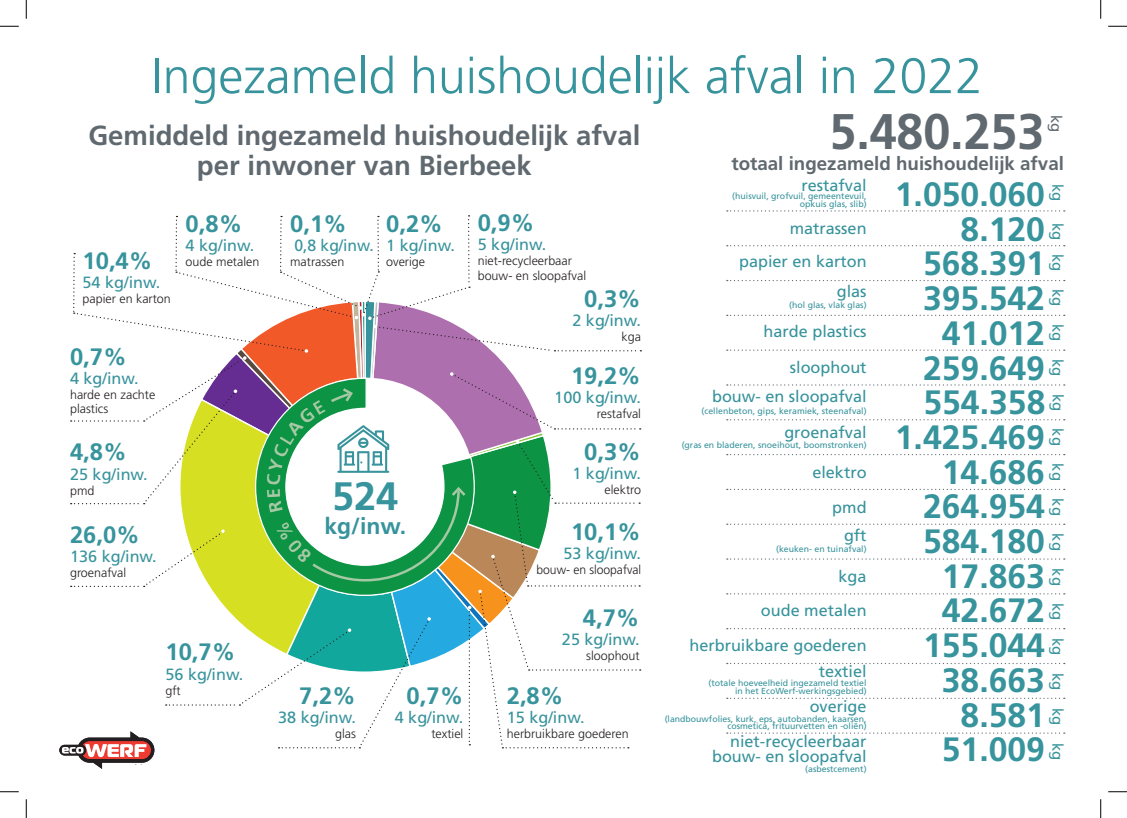
<style>
.page{position:relative;width:1127px;height:818px;background:#fff}
.page>*{position:absolute;margin:0;border:0;box-sizing:border-box;transform-origin:0 0}
.t1{font:300 50px "Frutiger LT Pro";color:#37939c}
.t2{font:700 50px "Frutiger LT Pro";letter-spacing:-.005em;color:#5f696f}
.t3{font:700 39.62px "Frutiger LT Pro";color:#37939c}
.t4{font:700 33.75px "Frutiger LT Pro";color:#37939c}
.t5{font:700 27.5px/30px "Frutiger LT Pro";color:#5f696f;text-align:center}
.t6{font:700 23.75px "Frutiger LT Pro";color:#37939c}
.t7{font:700 23px "Frutiger LT Pro";color:#37939c}
.t8{font:700 18.75px "Frutiger LT Pro";color:#5f696f}
.t9{font:16.25px/15px "Frutiger LT Pro";color:#37939c;text-align:right}
.t10{font:15px "Frutiger LT Pro";color:#37939c}
.t11{font:15px "Frutiger LT Pro";color:#5f696f}
.t12{font:300 12.5px/13.8px "Frutiger LT Pro";color:#231f20}
.t13{font:8.75px/8.8px "Frutiger LT Pro";color:#37939c;text-align:right}
</style>
<div class="page">
<svg style="left:726px;top:210px;width:338px;height:2px"></svg>
<svg style="left:726px;top:245px;width:338px;height:1px"></svg>
<svg style="left:726px;top:280px;width:338px;height:1px"></svg>
<svg style="left:726px;top:315px;width:338px;height:1px"></svg>
<svg style="left:726px;top:349px;width:338px;height:2px"></svg>
<svg style="left:726px;top:384px;width:338px;height:2px"></svg>
<svg style="left:726px;top:419px;width:338px;height:1px"></svg>
<svg style="left:726px;top:454px;width:338px;height:1px"></svg>
<svg style="left:726px;top:489px;width:338px;height:1px"></svg>
<svg style="left:726px;top:524px;width:338px;height:1px"></svg>
<svg style="left:726px;top:558px;width:338px;height:2px"></svg>
<svg style="left:726px;top:593px;width:338px;height:1px"></svg>
<svg style="left:726px;top:628px;width:338px;height:1px"></svg>
<svg style="left:726px;top:663px;width:338px;height:1px"></svg>
<svg style="left:726px;top:698px;width:338px;height:1px"></svg>
<svg style="left:726px;top:732px;width:338px;height:2px"></svg>
<svg style="left:0;top:25px;width:19px;height:2px"></svg>
<svg style="left:1108px;top:25px;width:18px;height:2px"></svg>
<svg style="left:0;top:791px;width:19px;height:1px"></svg>
<svg style="left:1108px;top:791px;width:18px;height:1px"></svg>
<svg style="left:25px;top:0;width:2px;height:19px"></svg>
<svg style="left:25px;top:799px;width:2px;height:19px"></svg>
<svg style="left:1100px;top:0;width:1px;height:19px"></svg>
<svg style="left:1100px;top:799px;width:1px;height:19px"></svg>
<svg style="left:59px;top:215px;width:582px;height:554px"></svg>
<h1 class="t1" style="left:151px;top:47px;width:832px">Ingezameld huishoudelijk afval in 2022</h1>
<h3 class="t5" style="left:88px;top:121px;width:553px">Gemiddeld ingezameld huishoudelijk afval per inwoner van Bierbeek</h3>
<h1 class="t2" style="left:829px;top:102px;width:216px">5.480.253</h1>
<h3 class="t4" style="left:894px;top:174px;width:152px">1.050.060</h3>
<p class="t11" style="left:1065px;top:115px;width:19px;rotate:90deg">kg</p>
<p class="t8" style="left:731px;top:152px;width:334px">totaal ingezameld huishoudelijk afval</p>
<p class="t9" style="left:801px;top:178px;width:67px">restafval</p>
<p class="t13" style="left:732px;top:191px;width:136px">(huisvuil, grofvuil, gemeentevuil, opkuis glas, slib)</p>
<p class="t10" style="left:1066px;top:184px;width:19px;rotate:90deg">kg</p>
<h3 class="t6" style="left:83px;top:246px;width:71px">10,4%</h3>
<p class="t9" style="left:83px;top:275px;width:79px">54 kg/inw.</p>
<p class="t12" style="left:83px;top:292px;width:90px">papier en karton</p>
<h3 class="t6" style="left:186px;top:209px;width:58px">0,8%</h3>
<p class="t9" style="left:186px;top:238px;width:70px">4 kg/inw.</p>
<p class="t12" style="left:186px;top:255px;width:75px">oude metalen</p>
<h3 class="t6" style="left:70px;top:342px;width:58px">0,7%</h3>
<p class="t9" style="left:70px;top:371px;width:70px">4 kg/inw.</p>
<p class="t12" style="left:70px;top:388px;width:87px">harde en zachte plastics</p>
<h3 class="t6" style="left:70px;top:438px;width:58px">4,8%</h3>
<p class="t9" style="left:70px;top:466px;width:79px">25 kg/inw.</p>
<p class="t12" style="left:70px;top:483px;width:26px">pmd</p>
<h3 class="t6" style="left:70px;top:520px;width:71px">26,0%</h3>
<p class="t9" style="left:70px;top:549px;width:88px">136 kg/inw.</p>
<p class="t12" style="left:70px;top:566px;width:58px">groenafval</p>
<h3 class="t6" style="left:290px;top:209px;width:58px">0,1%</h3>
<p class="t9" style="left:294px;top:238px;width:81px">0,8 kg/inw.</p>
<p class="t12" style="left:290px;top:255px;width:56px">matrassen</p>
<h3 class="t6" style="left:386px;top:209px;width:58px">0,2%</h3>
<p class="t9" style="left:386px;top:238px;width:70px">1 kg/inw.</p>
<p class="t12" style="left:386px;top:255px;width:40px">overige</p>
<h2 class="t3" style="left:332px;top:473px;width:68px">524</h2>
<h3 class="t7" style="left:324px;top:512px;width:83px">kg/inw.</h3>
<h3 class="t6" style="left:477px;top:208px;width:58px">0,9%</h3>
<p class="t9" style="left:477px;top:237px;width:70px">5 kg/inw.</p>
<p class="t12" style="left:477px;top:254px;width:110px;line-height:15px">niet-recycleerbaar bouw- en sloopafval</p>
<h3 class="t6" style="left:584px;top:284px;width:58px">0,3%</h3>
<p class="t9" style="left:572px;top:313px;width:70px">2 kg/inw.</p>
<p class="t12" style="left:621px;top:330px;width:21px">kga</p>
<h3 class="t6" style="left:571px;top:361px;width:71px">19,2%</h3>
<p class="t9" style="left:554px;top:390px;width:88px">100 kg/inw.</p>
<p class="t12" style="left:596px;top:407px;width:46px">restafval</p>
<h3 class="t6" style="left:584px;top:437px;width:58px">0,3%</h3>
<p class="t9" style="left:572px;top:466px;width:70px">1 kg/inw.</p>
<p class="t12" style="left:604px;top:483px;width:38px">elektro</p>
<h3 class="t6" style="left:571px;top:517px;width:71px">10,1%</h3>
<p class="t9" style="left:563px;top:546px;width:79px">53 kg/inw.</p>
<p class="t12" style="left:536px;top:563px;width:106px">bouw- en sloopafval</p>
<h3 class="t6" style="left:582px;top:603px;width:58px">4,7%</h3>
<p class="t9" style="left:562px;top:632px;width:79px">25 kg/inw.</p>
<p class="t12" style="left:586px;top:649px;width:55px">sloophout</p>
<h3 class="t6" style="left:165px;top:638px;width:71px">10,7%</h3>
<p class="t9" style="left:165px;top:667px;width:79px">56 kg/inw.</p>
<p class="t12" style="left:165px;top:683px;width:17px">gft</p>
<h3 class="t6" style="left:506px;top:681px;width:58px">2,8%</h3>
<p class="t9" style="left:506px;top:710px;width:79px">15 kg/inw.</p>
<p class="t12" style="left:506px;top:727px;width:123px">herbruikbare goederen</p>
<h3 class="t6" style="left:299px;top:681px;width:58px">7,2%</h3>
<p class="t9" style="left:278px;top:710px;width:79px">38 kg/inw.</p>
<p class="t12" style="left:335px;top:727px;width:22px">glas</p>
<h3 class="t6" style="left:406px;top:681px;width:58px">0,7%</h3>
<p class="t9" style="left:394px;top:710px;width:70px">4 kg/inw.</p>
<p class="t12" style="left:431px;top:727px;width:33px">textiel</p>
<p class="t9" style="left:789px;top:221px;width:78px">matrassen</p>
<h3 class="t4" style="left:960px;top:209px;width:86px">8.120</h3>
<p class="t10" style="left:1066px;top:223px;width:19px;rotate:90deg">kg</p>
<p class="t9" style="left:739px;top:254px;width:129px">papier en karton</p>
<h3 class="t4" style="left:922px;top:244px;width:123px">568.391</h3>
<p class="t10" style="left:1066px;top:254px;width:19px;rotate:90deg">kg</p>
<h3 class="t4" style="left:922px;top:278px;width:123px">395.542</h3>
<p class="t9" style="left:836px;top:284px;width:31px">glas</p>
<p class="t13" style="left:789px;top:301px;width:79px">(hol glas, vlak glas)</p>
<p class="t10" style="left:1066px;top:289px;width:19px;rotate:90deg">kg</p>
<p class="t9" style="left:763px;top:324px;width:104px">harde plastics</p>
<h3 class="t4" style="left:941px;top:313px;width:105px">41.012</h3>
<p class="t10" style="left:1066px;top:324px;width:19px;rotate:90deg">kg</p>
<p class="t9" style="left:789px;top:360px;width:78px">sloophout</p>
<h3 class="t4" style="left:922px;top:348px;width:123px">259.649</h3>
<p class="t10" style="left:1066px;top:359px;width:19px;rotate:90deg">kg</p>
<h3 class="t4" style="left:923px;top:382px;width:123px">554.358</h3>
<p class="t9" style="left:712px;top:389px;width:156px">bouw- en sloopafval</p>
<p class="t13" style="left:701px;top:406px;width:166px">(cellenbeton, gips, keramiek, steenafval)</p>
<p class="t10" style="left:1066px;top:393px;width:19px;rotate:90deg">kg</p>
<p class="t9" style="left:784px;top:424px;width:84px">groenafval</p>
<p class="t13" style="left:681px;top:440px;width:186px">(gras en bladeren, snoeihout, boomstronken)</p>
<h3 class="t4" style="left:894px;top:417px;width:152px">1.425.469</h3>
<p class="t10" style="left:1066px;top:428px;width:19px;rotate:90deg">kg</p>
<p class="t9" style="left:812px;top:465px;width:56px">elektro</p>
<h3 class="t4" style="left:941px;top:452px;width:105px">14.686</h3>
<p class="t10" style="left:1066px;top:463px;width:19px;rotate:90deg">kg</p>
<p class="t9" style="left:832px;top:500px;width:36px">pmd</p>
<h3 class="t4" style="left:922px;top:486px;width:123px">264.954</h3>
<p class="t10" style="left:1066px;top:498px;width:19px;rotate:90deg">kg</p>
<h3 class="t4" style="left:922px;top:521px;width:123px">584.180</h3>
<p class="t9" style="left:843px;top:527px;width:24px">gft</p>
<p class="t13" style="left:776px;top:544px;width:92px">(keuken- en tuinafval)</p>
<p class="t10" style="left:1066px;top:533px;width:19px;rotate:90deg">kg</p>
<p class="t9" style="left:838px;top:569px;width:29px">kga</p>
<h3 class="t4" style="left:941px;top:556px;width:105px">17.863</h3>
<p class="t10" style="left:1066px;top:568px;width:19px;rotate:90deg">kg</p>
<p class="t9" style="left:760px;top:603px;width:107px">oude metalen</p>
<h3 class="t4" style="left:941px;top:591px;width:105px">42.672</h3>
<p class="t10" style="left:1066px;top:603px;width:19px;rotate:90deg">kg</p>
<p class="t9" style="left:689px;top:638px;width:178px">herbruikbare goederen</p>
<h3 class="t4" style="left:922px;top:625px;width:123px">155.044</h3>
<p class="t10" style="left:1066px;top:638px;width:19px;rotate:90deg">kg</p>
<h3 class="t4" style="left:941px;top:660px;width:105px">38.663</h3>
<p class="t9" style="left:818px;top:664px;width:49px">textiel</p>
<p class="t13" style="left:708px;top:678px;width:160px">(totale hoeveelheid ingezameld textiel in het EcoWerf-werkingsgebied)</p>
<p class="t10" style="left:1066px;top:673px;width:19px;rotate:90deg">kg</p>
<h3 class="t4" style="left:960px;top:695px;width:86px">8.581</h3>
<p class="t9" style="left:809px;top:698px;width:58px">overige</p>
<p class="t13" style="left:664px;top:715px;width:203px;line-height:7.5px">(landbouwfolies, kurk, eps, autobanden, kaarsen, cosmetica, frituurvetten en -oliën)</p>
<p class="t10" style="left:1066px;top:708px;width:19px;rotate:90deg">kg</p>
<h3 class="t4" style="left:941px;top:729px;width:105px">51.009</h3>
<p class="t9" style="left:712px;top:734px;width:156px">niet-recycleerbaar bouw- en sloopafval</p>
<p class="t13" style="left:805px;top:765px;width:63px">(asbestcement)</p>
<p class="t10" style="left:1066px;top:743px;width:19px;rotate:90deg">kg</p>
</div>
